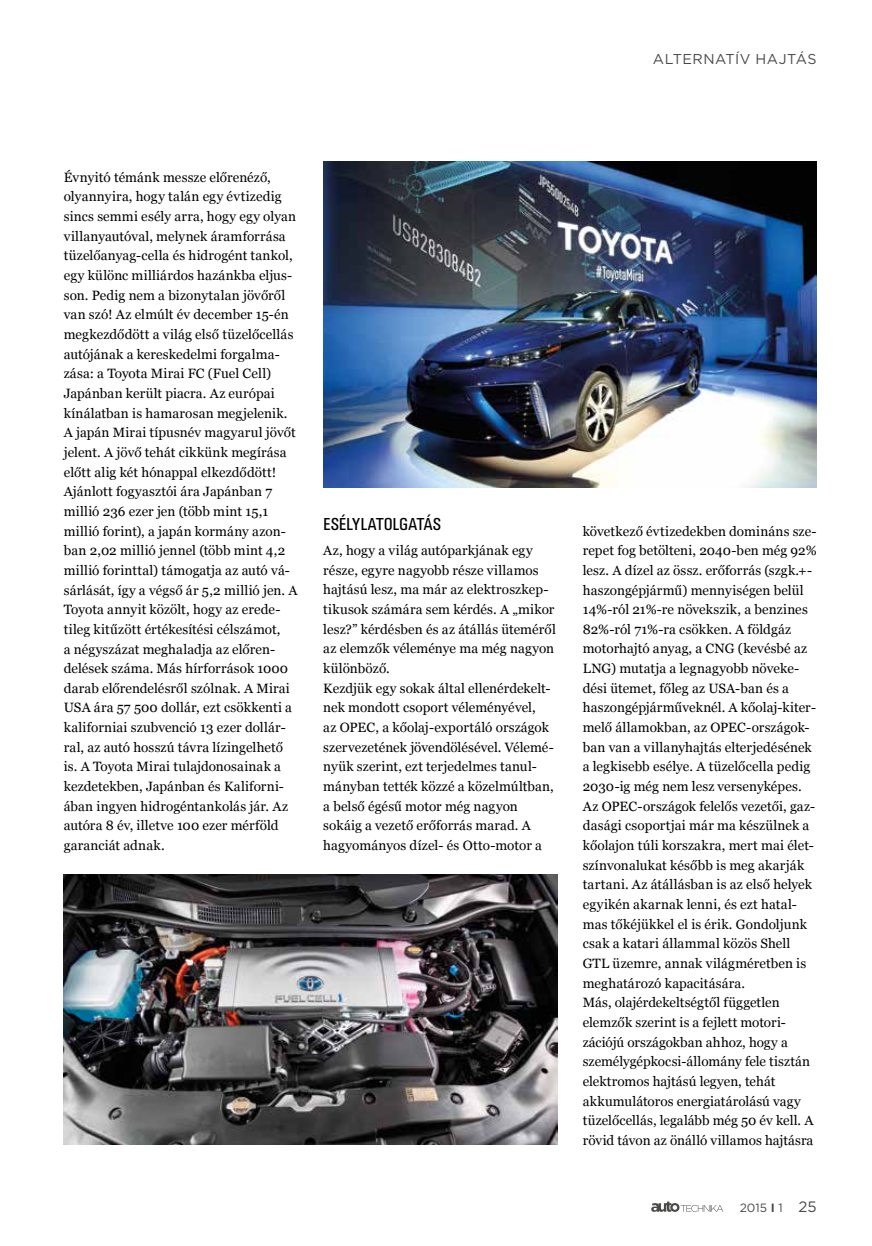
<style>
.page{position:relative;width:872px;height:1246px;background:#fff}
.page>*{position:absolute;margin:0;border:0;box-sizing:border-box;transform-origin:0 0}
.t1{font:18px "U001 Con";letter-spacing:.015em;color:#000}
.t2{font:14.25px "Gotham";letter-spacing:.035em;color:#4a4a49}
.t3{font:13.5px/19.6px "Georgia";letter-spacing:.01em;color:#000}
.t4{font:12px "Gotham";color:#4a4a49}
.s1{font-weight:700}
.s2{font-size:15px}
</style>
<div class="page">
<svg style="left:651px;top:1201px;width:72px;height:11px"></svg>
<img style="left:64px;top:874px;width:493px;height:271px">
<img style="left:323px;top:162px;width:493px;height:326px">
<p class="t2" style="left:653px;top:50px;width:165px">ALTERNATÍV HAJTÁS</p>
<p class="t3" style="left:64px;top:167px;width:235px">Évnyitó témánk messze előrenéző, olyannyira, hogy talán egy évtizedig sincs semmi esély arra, hogy egy olyan villanyautóval, melynek áramforrása tüzelőanyag-cella és hidrogént tankol, egy különc milliárdos hazánkba eljus&shy;son. Pedig nem a bizonytalan jövőről van szó! Az elmúlt év december 15-én megkezdődött a világ első tüzelőcellás autójának a kereskedelmi forgalma&shy;zása: a Toyota Mirai FC (Fuel Cell)<br>Japánban került piacra. Az európai kínálatban is hamarosan megjelenik.<br>A japán Mirai típusnév magyarul jövőt jelent. A jövő tehát cikkünk megírása előtt alig két hónappal elkezdődött!<br>Ajánlott fogyasztói ára Japánban 7 millió 236 ezer jen (több mint 15,1 millió forint), a japán kormány azon&shy;ban 2,02 millió jennel (több mint 4,2 millió forinttal) támogatja az autó vá&shy;sárlását, így a végső ár 5,2 millió jen. A Toyota annyit közölt, hogy az erede&shy;tileg kitűzött értékesítési célszámot,<br>a négyszázat meghaladja az előren&shy;delések száma. Más hírforrások 1000 darab előrendelésről szólnak. A Mirai USA ára 57 500 dollár, ezt csökkenti a kaliforniai szubvenció 13 ezer dollár&shy;ral, az autó hosszú távra lízingelhető is. A Toyota Mirai tulajdonosainak a kezdetekben, Japánban és Kaliforni&shy;ában ingyen hidrogéntankolás jár. Az autóra 8 év, illetve 100 ezer mérföld garanciát adnak.</p>
<h1 class="t1" style="left:323px;top:514px;width:119px">ESÉLYLATOLGATÁS</h1>
<p class="t3" style="left:323px;top:540px;width:234px">Az, hogy a világ autóparkjának egy része, egyre nagyobb része villamos hajtású lesz, ma már az elektroszkep&shy;tikusok számára sem kérdés. A „mikor lesz?” kérdésben és az átállás üteméről az elemzők véleménye ma még nagyon különböző.<br>Kezdjük egy sokak által ellenérdekelt&shy;nek mondott csoport véleményével,<br>az OPEC, a kőolaj-exportáló országok szervezetének jövendölésével. Vélemé&shy;nyük szerint, ezt terjedelmes tanul&shy;mányban tették közzé a közelmúltban, a belső égésű motor még nagyon sokáig a vezető erőforrás marad. A hagyományos dízel- és Otto-motor a</p>
<p class="t3" style="left:583px;top:520px;width:235px">következő évtizedekben domináns sze&shy;repet fog betölteni, 2040-ben még 92% lesz. A dízel az össz. erőforrás (szgk.+- haszongépjármű) mennyiségen belül 14%-ról 21%-re növekszik, a benzines 82%-ról 71%-ra csökken. A földgáz motorhajtó anyag, a CNG (kevésbé az LNG) mutatja a legnagyobb növeke&shy;dési ütemet, főleg az USA-ban és a haszongépjárműveknél. A kőolaj-kiter&shy;melő államokban, az OPEC-országok&shy;ban van a villanyhajtás elterjedésének a legkisebb esélye. A tüzelőcella pedig 2030-ig még nem lesz versenyképes.<br>Az OPEC-országok felelős vezetői, gaz&shy;dasági csoportjai már ma készülnek a kőolajon túli korszakra, mert mai élet&shy;színvonalukat később is meg akarják tartani. Az átállásban is az első helyek egyikén akarnak lenni, és ezt hatal&shy;mas tőkéjükkel el is érik. Gondoljunk csak a katari állammal közös Shell GTL üzemre, annak világméretben is meghatározó kapacitására.<br>Más, olajérdekeltségtől független elemzők szerint is a fejlett motori&shy;zációjú országokban ahhoz, hogy a személygépkocsi-állomány fele tisztán elektromos hajtású legyen, tehát akkumulátoros energiatárolású vagy tüzelőcellás, legalább még 50 év kell. A rövid távon az önálló villamos hajtásra</p>
<p class="t4" style="left:739px;top:1200px;width:78px">2015 <span class="s1">I</span> 1 <span class="s2">25</span></p>
</div>
